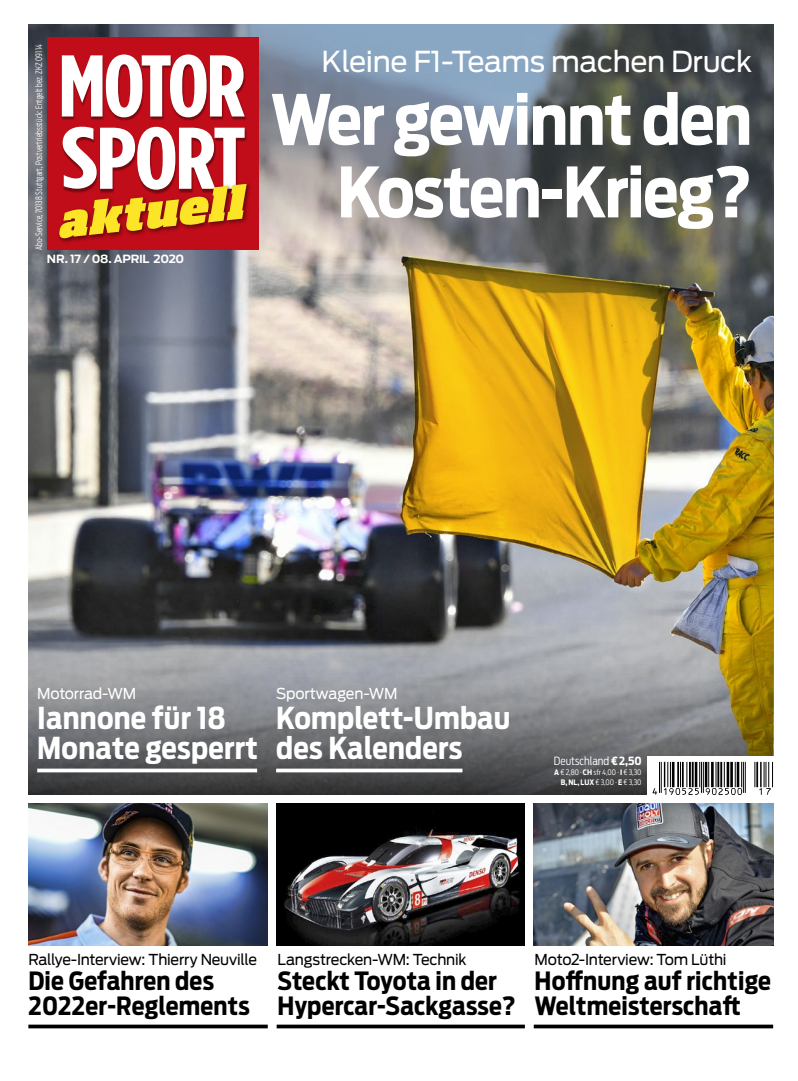
<style>
.page{position:relative;width:798px;height:1081px;background:#fff}
.page>*{position:absolute;margin:0;border:0;box-sizing:border-box;transform-origin:0 0}
.t1{font:700 68.75px/72.5px "Antenna Condensed";letter-spacing:-.02em;color:#fff;text-align:right}
.t2{font:700 30px/30px "Antenna Condensed";letter-spacing:.01em;color:#fff}
.t3{font:28.75px "Antenna";letter-spacing:-.015em;color:#fff}
.t4{font:700 25px/25px "Antenna Condensed";letter-spacing:.01em;color:#000}
.t5{font:15px "Antenna";letter-spacing:-.02em;color:#000;scale:.96 1}
.t6{font:15px "Antenna";letter-spacing:-.015em;color:#fff;scale:.96 1}
.t7{font:700 11.25px "Antenna";letter-spacing:-.03em;color:#fff}
.t8{font:300 11.25px "Antenna Condensed";letter-spacing:-.005em;color:#fff}
.t9{font:300 8.75px "Antenna Condensed";letter-spacing:.02em;color:#fff;scale:.8 1}
.t10{font:300 7.5px/10px "Antenna Condensed";letter-spacing:-.005em;color:#fff;text-align:right}
.s1{font-weight:700}
</style>
<div class="page">
<img style="left:28px;top:25px;width:744px;height:565px">
<svg style="left:28px;top:590px;width:744px;height:205px;background:#767674"></svg>
<img style="left:276px;top:803px;width:248px;height:142px">
<img style="left:533px;top:803px;width:239px;height:142px">
<img style="left:28px;top:803px;width:240px;height:142px">
<svg style="left:28px;top:1024px;width:240px;height:4px"></svg>
<div style="left:47px;top:38px;width:211px;height:212px;background:#c00d19"></div>
<img style="left:61px;top:55px;width:186px;height:86px">
<svg style="left:62px;top:54px;width:183px;height:63px"></svg>
<img style="left:58px;top:183px;width:192px;height:60px">
<svg style="left:59px;top:127px;width:187px;height:112px"></svg>
<svg style="left:276px;top:1024px;width:248px;height:4px"></svg>
<svg style="left:533px;top:1024px;width:239px;height:4px"></svg>
<svg style="left:37px;top:768px;width:220px;height:4px"></svg>
<svg style="left:276px;top:768px;width:186px;height:4px"></svg>
<div style="left:647px;top:756px;width:130px;height:43px;background:#fff"></div>
<hr style="left:659px;top:762px;width:1px;height:31px;background:#000">
<hr style="left:660px;top:762px;width:1px;height:31px;background:#000">
<hr style="left:742px;top:762px;width:1px;height:31px;background:#000">
<hr style="left:744px;top:762px;width:1px;height:31px;background:#000">
<svg style="left:652px;top:788px;width:5px;height:7px"></svg>
<svg style="left:663px;top:762px;width:79px;height:33px"></svg>
<svg style="left:754px;top:762px;width:19px;height:33px"></svg>
<p class="t9" style="left:33px;top:250px;width:258px;rotate:-90deg">Abo-Service, 70138 Stuttgart, Postvertriebsstück: Entgelt bez. ZKZ 09114</p>
<p class="t7" style="left:47px;top:252px;width:139px">NR. 17 / 08. APRIL 2020</p>
<p class="t3" style="left:321px;top:45px;width:432px">Kleine F1-Teams machen Druck</p>
<h1 class="t1" style="left:270px;top:83px;width:483px">Wer gewinnt den<br>Kosten-Krieg?</h1>
<p class="t6" style="left:37px;top:684px;width:105px">Motorrad-WM</p>
<p class="t2" style="left:37px;top:702px;width:222px">Iannone für 18<br>Monate gesperrt</p>
<p class="t6" style="left:276px;top:684px;width:128px">Sportwagen-WM</p>
<p class="t2" style="left:276px;top:702px;width:236px">Komplett-Umbau des Kalenders</p>
<p class="t8" style="left:553px;top:754px;width:89px">Deutschland <span class="s1">€2,50</span></p>
<p class="t10" style="left:554px;top:767px;width:89px"><span class="s1">A</span> € 2,80 · <span class="s1">CH</span> sfr 4,00 · <span class="s1">I</span> € 3,30<br><span class="s1">B, NL, LUX</span> € 3,00 · <span class="s1">E</span> € 3,30</p>
<p class="t5" style="left:28px;top:950px;width:240px">Rallye-Interview: Thierry Neuville</p>
<p class="t4" style="left:28px;top:968px;width:223px">Die Gefahren des<br>2022er-Reglements</p>
<p class="t5" style="left:277px;top:950px;width:198px">Langstrecken-WM: Technik</p>
<p class="t4" style="left:277px;top:968px;width:240px">Steckt Toyota in der<br>Hypercar-Sackgasse?</p>
<p class="t5" style="left:534px;top:950px;width:201px">Moto2-Interview: Tom Lüthi</p>
<p class="t4" style="left:534px;top:968px;width:238px">Hoffnung auf richtige<br>Weltmeisterschaft</p>
</div>
